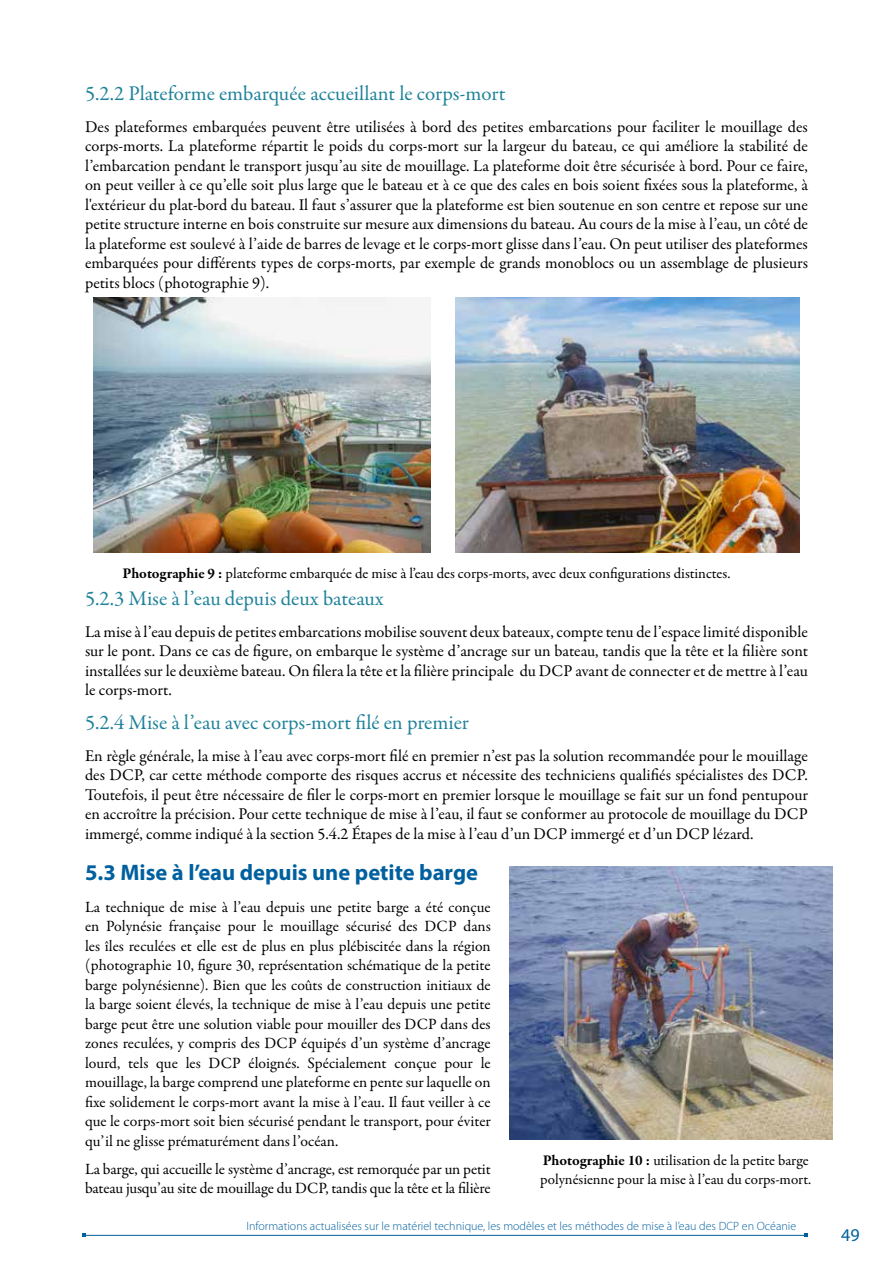
<style>
.page{position:relative;width:893px;height:1263px;background:#fff}
.page>*{position:absolute;margin:0;border:0;box-sizing:border-box;transform-origin:0 0}
.t1{font:700 22.5px "Myriad Pro";color:#00609f}
.t2{font:21px "Garamond Premr Pro";color:#1f829a}
.t3{font:18px "Myriad Pro";color:#00609f}
.t4{font:16.5px/19.5px "Garamond Premr Pro";color:#000;text-align:justify}
.t5{font:15.75px/19.5px "Garamond Premr Pro";letter-spacing:-.01em;color:#000;text-align:justify}
.t6{font:15px/19.5px "Garamond Premr Pro";color:#000}
.t7{font:300 12px "Myriad Pro";color:#00609f}
.s1{font-weight:700}
</style>
<div class="page">
<hr style="left:84px;top:1235px;width:722px;height:1px;background:#00609f">
<img style="left:93px;top:297px;width:338px;height:255px">
<img style="left:455px;top:297px;width:344px;height:255px">
<img style="left:509px;top:867px;width:324px;height:273px">
<p class="t2" style="left:85px;top:81px;width:422px">5.2.2 Plateforme embarquée accueillant le corps-mort</p>
<p class="t4" style="left:85px;top:117px;width:724px">Des plateformes embarquées peuvent être utilisées à bord des petites embarcations pour faciliter le mouillage des corps-morts. La plateforme répartit le poids du corps-mort sur la largeur du bateau, ce qui améliore la stabilité de l’embarcation pendant le transport jusqu’au site de mouillage. La plateforme doit être sécurisée à bord. Pour ce faire, on peut veiller à ce qu’elle soit plus large que le bateau et à ce que des cales en bois soient fixées sous la plateforme, à l'extérieur du plat-bord du bateau. Il faut s’assurer que la plateforme est bien soutenue en son centre et repose sur une petite structure interne en bois construite sur mesure aux dimensions du bateau. Au cours de la mise à l’eau, un côté de la plateforme est soulevé à l’aide de barres de levage et le corps-mort glisse dans l’eau. On peut utiliser des plateformes embarquées pour différents types de corps-morts, par exemple de grands monoblocs ou un assemblage de plusieurs petits blocs (photographie 9).</p>
<p class="t6" style="left:123px;top:564px;width:609px"><span class="s1">Photographie 9 :</span> plateforme embarquée de mise à l’eau des corps-morts, avec deux configurations distinctes.</p>
<p class="t2" style="left:85px;top:586px;width:300px">5.2.3 Mise à l’eau depuis deux bateaux</p>
<p class="t4" style="left:85px;top:622px;width:724px">La mise à l’eau depuis de petites embarcations mobilise souvent deux bateaux, compte tenu de l’espace limité disponible sur le pont. Dans ce cas de figure, on embarque le système d’ancrage sur un bateau, tandis que la tête et la filière sont installées sur le deuxième bateau. On filera la tête et la filière principale du DCP avant de connecter et de mettre à l’eau le corps-mort.</p>
<p class="t2" style="left:85px;top:710px;width:385px">5.2.4 Mise à l’eau avec corps-mort filé en premier</p>
<p class="t4" style="left:85px;top:746px;width:724px">En règle générale, la mise à l’eau avec corps-mort filé en premier n’est pas la solution recommandée pour le mouillage des DCP, car cette méthode comporte des risques accrus et nécessite des techniciens qualifiés spécialistes des DCP.<br>Toutefois, il peut être nécessaire de filer le corps-mort en premier lorsque le mouillage se fait sur un fond pentupour en accroître la précision. Pour cette technique de mise à l’eau, il faut se conformer au protocole de mouillage du DCP immergé, comme indiqué à la section 5.4.2 Étapes de la mise à l’eau d’un DCP immergé et d’un DCP lézard.</p>
<h1 class="t1" style="left:85px;top:858px;width:394px">5.3 Mise à l’eau depuis une petite barge</h1>
<p class="t5" style="left:85px;top:897px;width:407px">La technique de mise à l’eau depuis une petite barge a été conçue en Polynésie française pour le mouillage sécurisé des DCP dans les îles reculées et elle est de plus en plus plébiscitée dans la région (photographie 10, figure 30, représentation schématique de la petite barge polynésienne). Bien que les coûts de construction initiaux de la barge soient élevés, la technique de mise à l’eau depuis une petite barge peut être une solution viable pour mouiller des DCP dans des zones reculées, y compris des DCP équipés d’un système d’ancrage lourd, tels que les DCP éloignés. Spécialement conçue pour le mouillage, la barge comprend une plateforme en pente sur laquelle on fixe solidement le corps-mort avant la mise à l’eau. Il faut veiller à ce que le corps-mort soit bien sécurisé pendant le transport, pour éviter qu’il ne glisse prématurément dans l’océan.</p>
<p class="t5" style="left:85px;top:1159px;width:407px">La barge, qui accueille le système d’ancrage, est remorquée par un petit bateau jusqu’au site de mouillage du DCP, tandis que la tête et la filière</p>
<p class="t6" style="left:540px;top:1150px;width:273px"><span class="s1">Photographie 10 :</span> utilisation de la petite barge polynésienne pour la mise à l’eau du corps-mort.</p>
<p class="t7" style="left:246px;top:1219px;width:551px">Informations actualisées sur le matériel technique, les modèles et les méthodes de mise à l’eau des DCP en Océanie</p>
<p class="t3" style="left:841px;top:1223px;width:20px">49</p>
</div>
